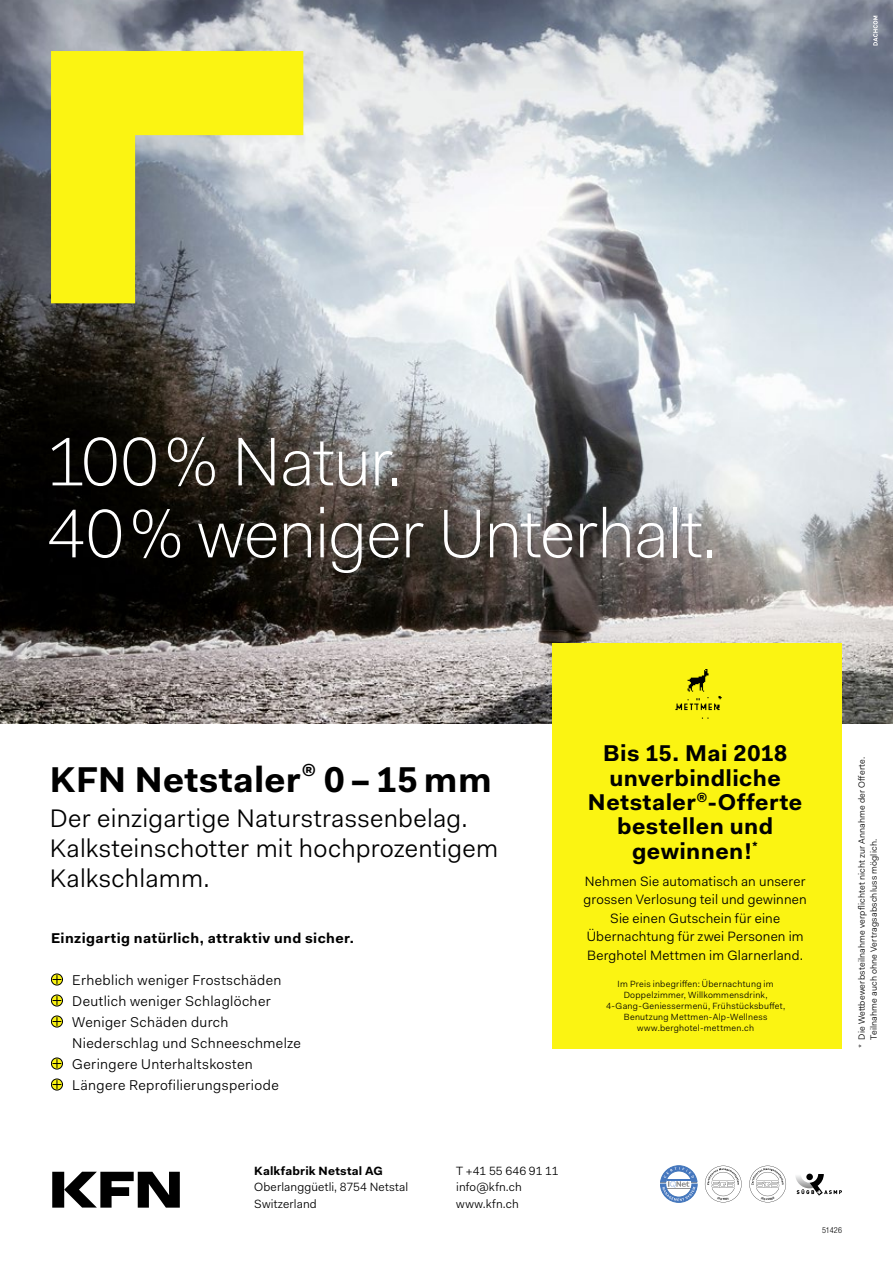
<style>
.page{position:relative;width:893px;height:1263px;background:#fff}
.page>*{position:absolute;margin:0;border:0;box-sizing:border-box;transform-origin:0 0}
.t1{font:300 69px/72px "Fakt Pro";letter-spacing:-.02em;color:#fff}
.t2{font:700 36px "Fakt Pro";letter-spacing:.01em;color:#000}
.t3{font:25.5px/30px "Fakt Pro Blond";letter-spacing:.01em;color:#000}
.t4{font:700 22.95px/24.3px "Fakt Pro";letter-spacing:.02em;color:#000;text-align:center}
.t5{font:14.25px/21px "Fakt Pro Blond";letter-spacing:.025em;color:#000}
.t6{font:700 14.25px "Fakt Pro";letter-spacing:.03em;color:#000}
.t7{font:13.65px/18.6px "Fakt Pro Blond";letter-spacing:.015em;color:#000;text-align:center}
.t8{font:12px/16.5px "Fakt Pro Blond";letter-spacing:.015em;color:#000}
.t9{font:700 12px "Fakt Pro";letter-spacing:.015em;color:#000}
.t10{font:9px/10.8px "Fakt Pro Blond";letter-spacing:.025em;color:#000;text-align:center}
.t11{font:300 condensed 8.25px "Helvetica Neue LT Pro";letter-spacing:.005em;color:#000}
</style>
<div class="page">
<img style="left:0;top:0;width:893px;height:723px">
<svg style="left:51px;top:51px;width:252px;height:252px;background:#d3d35a"></svg>
<div style="left:553px;top:643px;width:289px;height:405px;background:#fbf412"></div>
<div style="left:51px;top:974px;width:12px;height:11px;border:1px solid #000;border-radius:50%"></div>
<svg style="left:53px;top:975px;width:8px;height:8px"></svg>
<div style="left:51px;top:995px;width:12px;height:11px;border:1px solid #000;border-radius:50%"></div>
<svg style="left:53px;top:996px;width:8px;height:8px"></svg>
<div style="left:51px;top:1016px;width:12px;height:11px;border:1px solid #000;border-radius:50%"></div>
<svg style="left:53px;top:1017px;width:8px;height:8px"></svg>
<div style="left:51px;top:1058px;width:12px;height:11px;border:1px solid #000;border-radius:50%"></div>
<svg style="left:53px;top:1059px;width:8px;height:8px"></svg>
<div style="left:51px;top:1079px;width:12px;height:11px;border:1px solid #000;border-radius:50%"></div>
<svg style="left:53px;top:1080px;width:8px;height:8px"></svg>
<svg style="left:52px;top:1172px;width:128px;height:35px"></svg>
<svg style="left:660px;top:1166px;width:37px;height:36px"></svg>
<svg style="left:795px;top:1174px;width:47px;height:21px"></svg>
<svg style="left:873px;top:16px;width:5px;height:29px"></svg>
<img style="left:675px;top:670px;width:47px;height:49px">
<svg style="left:705px;top:1166px;width:37px;height:36px"></svg>
<svg style="left:749px;top:1166px;width:37px;height:36px"></svg>
<h1 class="t1" style="left:47px;top:425px;width:672px">100% Natur.<br>40% weniger Unterhalt.</h1>
<h2 class="t2" style="left:50px;top:756px;width:443px">KFN Netstaler<sup>®</sup> 0 – 15 mm</h2>
<h3 class="t3" style="left:50px;top:803px;width:450px">Der einzigartige Naturstrassenbelag.<br>Kalksteinschotter mit hochprozentigem<br>Kalkschlamm.</h3>
<h3 class="t6" style="left:51px;top:928px;width:304px">Einzigartig natürlich, attraktiv und sicher.</h3>
<h3 class="t5" style="left:72px;top:969px;width:230px">Erheblich weniger Frostschäden<br>Deutlich weniger Schlaglöcher<br>Weniger Schäden durch<br>Niederschlag und Schneeschmelze<br>Geringere Unterhaltskosten<br>Längere Reprofilierungsperiode</h3>
<h3 class="t4" style="left:588px;top:741px;width:216px">Bis 15. Mai 2018 unverbindliche<br>Netstaler<sup>®</sup>-Offerte bestellen und gewinnen!<sup>*</sup></h3>
<h3 class="t7" style="left:584px;top:871px;width:225px">Nehmen Sie automatisch an unserer grossen Verlosung teil und gewinnen Sie einen Gutschein für eine Übernachtung für zwei Personen im Berghotel Mettmen im Glarnerland.</h3>
<p class="t10" style="left:606px;top:979px;width:181px">Im Preis inbegriffen: Übernachtung im Doppelzimmer, Willkommensdrink, 4-Gang-Geniessermenü, Frühstücksbuffet, Benutzung Mettmen-Alp-Wellness www.berghotel-mettmen.ch</p>
<p class="t10" style="left:856px;top:1040px;width:285px;line-height:12px;text-align:left;text-indent:-9px;rotate:-90deg">* Die Wettbewerbsteilnahme verpflichtet nicht zur Annahme der Offerte.<br>Teilnahme auch ohne Vertragsabschluss möglich.</p>
<h3 class="t9" style="left:254px;top:1162px;width:130px">Kalkfabrik Netstal AG</h3>
<h3 class="t8" style="left:254px;top:1179px;width:155px">Oberlanggüetli, 8754 Netstal<br>Switzerland</h3>
<h3 class="t8" style="left:456px;top:1162px;width:104px">T +41 55 646 91 11 info@kfn.ch www.kfn.ch</h3>
<p class="t11" style="left:822px;top:1225px;width:21px">51426</p>
</div>
